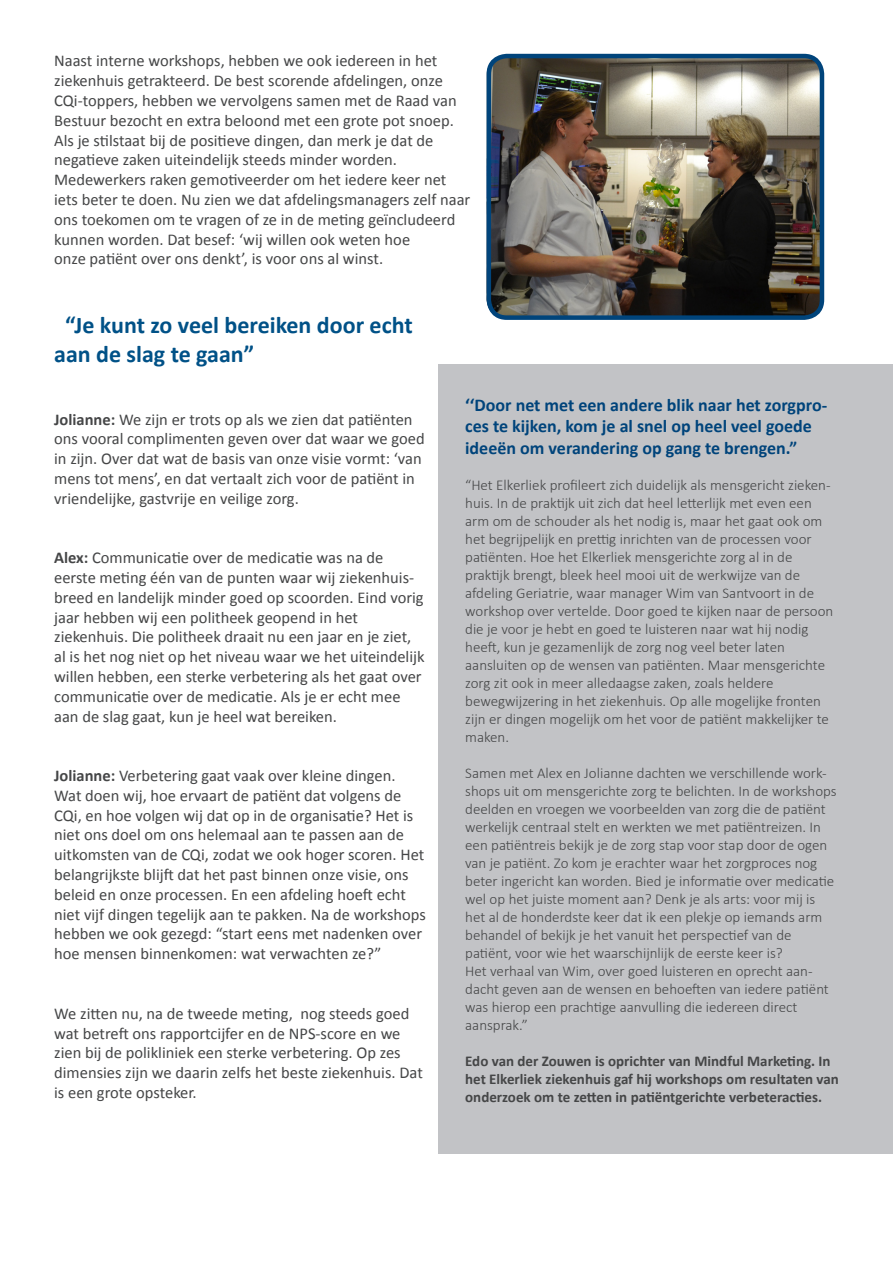
<style>
.page{position:relative;width:893px;height:1263px;background:#fff}
.page>*{position:absolute;margin:0;border:0;box-sizing:border-box;transform-origin:0 0}
.t1{font:700 24px/28.8px "Calibri";color:#005187}
.t2{font:700 18px/21.6px "Calibri";color:#00447b}
.t3{font:16.5px/19.8px "Calibri";color:#454647}
.t4{font:300 15px/18px "Calibri";color:#454647}
.t5{font:700 15px/18px "Calibri";color:#454647}
.s1{font-weight:700}
</style>
<div class="page">
<div style="left:439px;top:365px;width:454px;height:789px;background:#c2c3c6"></div>
<img style="left:487px;top:59px;width:332px;height:256px">
<div style="left:487px;top:54px;width:337px;height:266px;border:4px solid #00447b;border-radius:18px"></div>
<p class="t3" style="left:54px;top:51px;width:404px">Naast interne workshops, hebben we ook iedereen in het ziekenhuis getrakteerd. De best scorende afdelingen, onze CQi-toppers, hebben we vervolgens samen met de Raad van Bestuur bezocht en extra beloond met een grote pot snoep.<br>Als je stilstaat bij de positieve dingen, dan merk je dat de</p>
<p class="t3" style="left:54px;top:150px;width:344px">negatieve zaken uiteindelijk steeds minder worden.</p>
<p class="t3" style="left:54px;top:170px;width:418px">Medewerkers raken gemotiveerder om het iedere keer net iets beter te doen. Nu zien we dat afdelingsmanagers zelf naar ons toekomen om te vragen of ze in de meting geïncludeerd kunnen worden. Dat besef: ‘wij willen ook weten hoe<br>onze patiënt over ons denkt’, is voor ons al winst.</p>
<p class="t1" style="left:54px;top:310px;width:360px;text-indent:11px">“Je kunt zo veel bereiken door echt aan de slag te gaan”</p>
<p class="t3" style="left:54px;top:409px;width:372px"><span class="s1">Jolianne:</span> We zijn er trots op als we zien dat patiënten ons vooral complimenten geven over dat waar we goed in zijn. Over dat wat de basis van onze visie vormt: ‘van mens tot mens’, en dat vertaalt zich voor de patiënt in vriendelijke, gastvrije en veilige zorg.</p>
<p class="t3" style="left:54px;top:548px;width:371px"><span class="s1">Alex:</span> Communicatie over de medicatie was na de eerste meting één van de punten waar wij ziekenhuis&shy;breed en landelijk minder goed op scoorden. Eind vorig jaar hebben wij een politheek geopend in het</p>
<p class="t3" style="left:54px;top:627px;width:372px">ziekenhuis. Die politheek draait nu een jaar en je ziet, al is het nog niet op het niveau waar we het uiteindelijk willen hebben, een sterke verbetering als het gaat over communicatie over de medicatie. Als je er echt mee aan de slag gaat, kun je heel wat bereiken.</p>
<p class="t3" style="left:54px;top:766px;width:373px"><span class="s1">Jolianne:</span> Verbetering gaat vaak over kleine dingen.<br>Wat doen wij, hoe ervaart de patiënt dat volgens de CQi, en hoe volgen wij dat op in de organisatie? Het is niet ons doel om ons helemaal aan te passen aan de uitkomsten van de CQi, zodat we ook hoger scoren. Het belangrijkste blijft dat het past binnen onze visie, ons beleid en onze processen. En een afdeling hoeft echt niet vijf dingen tegelijk aan te pakken. Na de workshops hebben we ook gezegd: “start eens met nadenken over hoe mensen binnenkomen: wat verwachten ze?”</p>
<p class="t3" style="left:54px;top:1003px;width:370px">We zitten nu, na de tweede meting, nog steeds goed wat betreft ons rapportcijfer en de NPS-score en we zien bij de polikliniek een sterke verbetering. Op zes dimensies zijn we daarin zelfs het beste ziekenhuis. Dat is een grote opsteker.</p>
<p class="t2" style="left:465px;top:394px;width:363px">‘‘Door net met een andere blik naar het zorgpro&shy;ces te kijken, kom je al snel op heel veel goede ideeën om verandering op gang te brengen.”</p>
<p class="t4" style="left:465px;top:476px;width:367px">“Het Elkerliek profileert zich duidelijk als mensgericht zieken&shy;huis. In de praktijk uit zich dat heel letterlijk met even een arm om de schouder als het nodig is, maar het gaat ook om het begrijpelijk en prettig inrichten van de processen voor patiënten. Hoe het Elkerliek mensgerichte zorg al in de</p>
<p class="t4" style="left:465px;top:566px;width:336px">praktijk brengt, bleek heel mooi uit de werkwijze van de</p>
<p class="t4" style="left:465px;top:584px;width:370px">afdeling Geriatrie, waar manager Wim van Santvoort in de workshop over vertelde. Door goed te kijken naar de persoon die je voor je hebt en goed te luisteren naar wat hij nodig heeft, kun je gezamenlijk de zorg nog veel beter laten</p>
<p class="t4" style="left:465px;top:656px;width:361px">aansluiten op de wensen van patiënten. Maar mensgerichte zorg zit ook in meer alledaagse zaken, zoals heldere</p>
<p class="t4" style="left:465px;top:692px;width:365px">bewegwijzering in het ziekenhuis. Op alle mogelijke fronten zijn er dingen mogelijk om het voor de patiënt makkelijker te maken.</p>
<p class="t4" style="left:465px;top:764px;width:373px">Samen met Alex en Jolianne dachten we verschillende work&shy;shops uit om mensgerichte zorg te belichten. In de workshops deelden en vroegen we voorbeelden van zorg die de patiënt werkelijk centraal stelt en werkten we met patiëntreizen. In een patiëntreis bekijk je de zorg stap voor stap door de ogen van je patiënt. Zo kom je erachter waar het zorgproces nog beter ingericht kan worden. Bied je informatie over medicatie wel op het juiste moment aan? Denk je als arts: voor mij is het al de honderdste keer dat ik een plekje op iemands arm behandel of bekijk je het vanuit het perspectief van de</p>
<p class="t4" style="left:465px;top:944px;width:319px">patiënt, voor wie het waarschijnlijk de eerste keer is?</p>
<p class="t4" style="left:465px;top:962px;width:365px">Het verhaal van Wim, over goed luisteren en oprecht aan&shy;dacht geven aan de wensen en behoeften van iedere patiënt was hierop een prachtige aanvulling die iedereen direct aansprak.”</p>
<p class="t5" style="left:465px;top:1052px;width:375px">Edo van der Zouwen is oprichter van Mindful Marketing. In het Elkerliek ziekenhuis gaf hij workshops om resultaten van onderzoek om te zetten in patiëntgerichte verbeteracties.</p>
</div>
